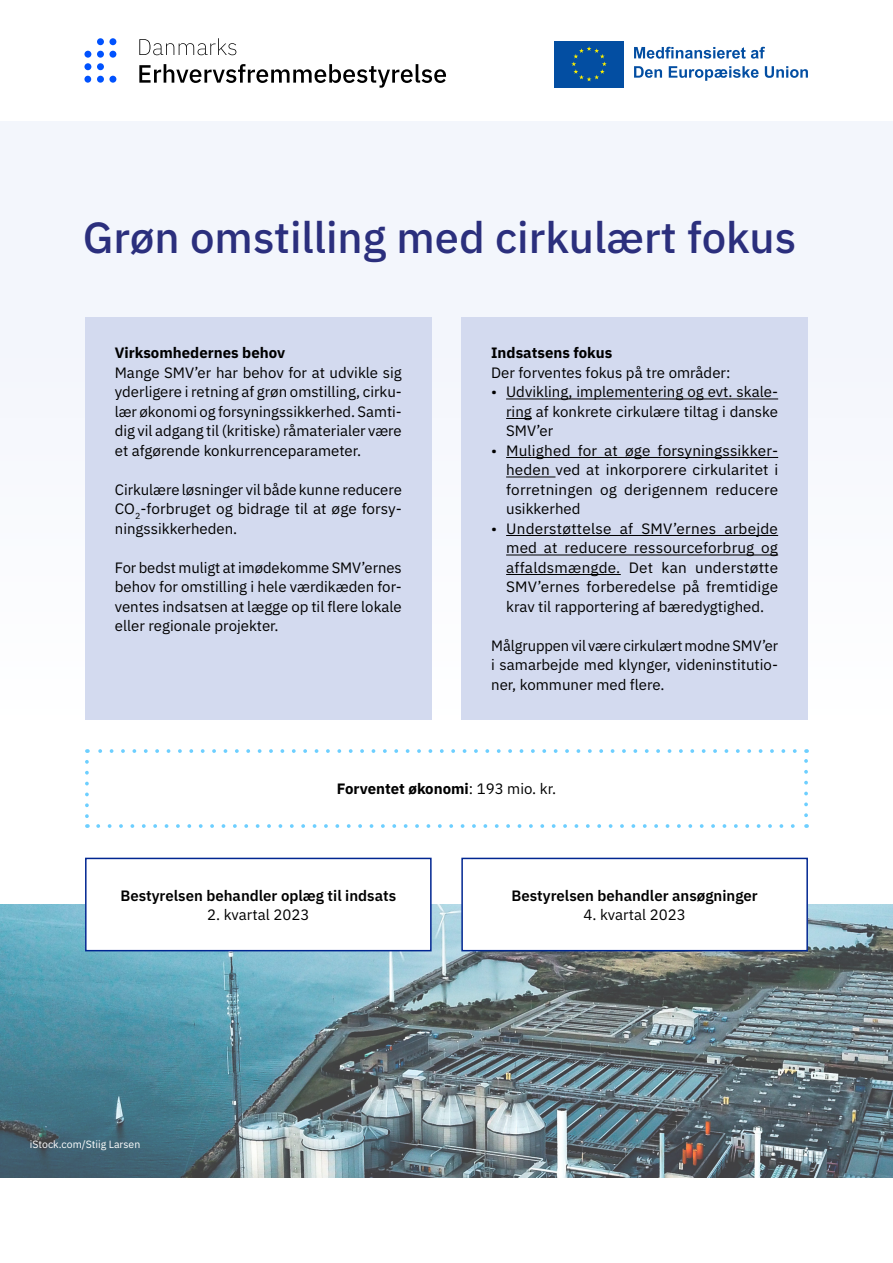
<style>
.page{position:relative;width:893px;height:1263px;background:#fff}
.page>*{position:absolute;margin:0;border:0;box-sizing:border-box;transform-origin:0 0}
.mellemrubrik_2_linje{font:500 43.5px "IBM Plex Sans";color:#2b2f7d}
.brød{font:15px/19.5px "IBM Plex Sans";color:#000;text-align:justify}
.brød_center{font:600 15px "IBM Plex Sans";color:#000}
.brød-2{font:700 15px "IBM Plex Sans";color:#000}
.brød_center-2{font:700 15px "IBM Plex Sans";color:#000}
.brød_center-3{font:15px "IBM Plex Sans";color:#000}
.fotograf{font:10.5px "IBM Plex Sans";color:#fff}
.s1{font-weight:400}
</style>
<div class="page">
<div style="left:0;top:121px;width:893px;height:1142px;background:#f6f8fd"></div>
<svg style="left:139px;top:64px;width:307px;height:24px"></svg>
<svg style="left:139px;top:38px;width:97px;height:17px"></svg>
<div style="left:97px;top:63px;width:7px;height:7px;background:#0052fe;border-radius:50%"></div>
<div style="left:84px;top:76px;width:7px;height:7px;background:#0052fe;border-radius:50%"></div>
<div style="left:97px;top:51px;width:7px;height:7px;background:#0052fe;border-radius:50%"></div>
<div style="left:84px;top:51px;width:7px;height:7px;background:#0052fe;border-radius:50%"></div>
<div style="left:84px;top:63px;width:7px;height:7px;background:#0052fe;border-radius:50%"></div>
<div style="left:109px;top:51px;width:7px;height:7px;background:#0052fe;border-radius:50%"></div>
<div style="left:97px;top:38px;width:7px;height:7px;background:#0052fe;border-radius:50%"></div>
<div style="left:109px;top:38px;width:7px;height:7px;background:#0052fe;border-radius:50%"></div>
<div style="left:97px;top:76px;width:7px;height:7px;background:#0052fe;border-radius:50%"></div>
<div style="left:109px;top:76px;width:7px;height:7px;background:#0052fe;border-radius:50%"></div>
<div style="left:553px;top:39px;width:72px;height:50px;background:linear-gradient(to right,#034ea2,#034ea2)"></div>
<div style="left:554px;top:41px;width:70px;height:46px;background:#034ea2"></div>
<svg style="left:571px;top:46px;width:36px;height:35px"></svg>
<svg style="left:634px;top:47px;width:131px;height:12px"></svg>
<svg style="left:634px;top:66px;width:28px;height:12px"></svg>
<svg style="left:669px;top:66px;width:90px;height:15px"></svg>
<svg style="left:765px;top:66px;width:43px;height:12px"></svg>
<img style="left:0;top:904px;width:893px;height:273px">
<div style="left:85px;top:749px;width:723px;height:79px;background:#fff"></div>
<svg style="left:98px;top:824px;width:697px;height:4px"></svg>
<svg style="left:85px;top:762px;width:4px;height:66px"></svg>
<svg style="left:804px;top:749px;width:4px;height:66px"></svg>
<svg style="left:87px;top:749px;width:708px;height:4px"></svg>
<div style="left:86px;top:858px;width:345px;height:93px;background:#fff"></div>
<div style="left:85px;top:858px;width:347px;height:93px;border:2px solid #002691"></div>
<div style="left:462px;top:858px;width:345px;height:93px;background:#fff"></div>
<div style="left:461px;top:858px;width:347px;height:93px;border:2px solid #002691"></div>
<div style="left:85px;top:317px;width:347px;height:402px;background:#d3daef"></div>
<div style="left:461px;top:317px;width:347px;height:402px;background:#d3daef"></div>
<hr style="left:506px;top:398px;width:272px;height:1px;background:#000">
<svg style="left:506px;top:418px;width:26px;height:1px"></svg>
<hr style="left:506px;top:457px;width:272px;height:1px;background:#000">
<hr style="left:506px;top:476px;width:49px;height:1px;background:#000">
<hr style="left:506px;top:535px;width:272px;height:1px;background:#000">
<hr style="left:506px;top:554px;width:272px;height:1px;background:#000">
<hr style="left:506px;top:574px;width:115px;height:1px;background:#000">
<h1 class="mellemrubrik_2_linje" style="left:83px;top:203px;width:715px">Grøn omstilling med cirkulært fokus</h1>
<p class="brød-2" style="left:115px;top:341px;width:172px">Virksomhedernes behov</p>
<p class="brød" style="left:115px;top:361px;width:289px">Mange SMV’er har behov for at udvikle sig yderligere i retning af grøn omstilling, cirku&shy;lær økonomi og forsyningssikkerhed. Samti&shy;dig vil adgang til (kritiske) råmaterialer være et afgørende konkurrenceparameter.</p>
<p class="brød" style="left:115px;top:478px;width:289px">Cirkulære løsninger vil både kunne reducere CO<sub>2</sub>-forbruget og bidrage til at øge forsy&shy;ningssikkerheden.</p>
<p class="brød" style="left:115px;top:556px;width:289px">For bedst muligt at imødekomme SMV’ernes behov for omstilling i hele værdikæden for&shy;ventes indsatsen at lægge op til flere lokale eller regionale projekter.</p>
<p class="brød-2" style="left:491px;top:341px;width:123px">Indsatsens fokus</p>
<p class="brød" style="left:491px;top:361px;width:241px">Der forventes fokus på tre områder:</p>
<p class="brød" style="left:506px;top:381px;width:274px;text-indent:-15px">• Udvikling, implementering og evt. skale&shy;ring af konkrete cirkulære tiltag i danske SMV’er</p>
<p class="brød" style="left:506px;top:439px;width:274px;text-align:left;text-indent:-15px">• Mulighed for at øge forsyningssikker&shy;heden ved at inkorporere cirkularitet i forretningen og derigennem reducere usikkerhed</p>
<p class="brød" style="left:506px;top:517px;width:273px;text-indent:-15px">• Understøttelse af SMV’ernes arbejde med at reducere ressourceforbrug og affaldsmængde. Det kan understøtte SMV’ernes forberedelse på fremtidige krav til rapportering af bæredygtighed.</p>
<p class="brød" style="left:491px;top:634px;width:289px">Målgruppen vil være cirkulært modne SMV’er i samarbejde med klynger, videninstitutio&shy;ner, kommuner med flere.</p>
<p class="brød_center-2" style="left:337px;top:777px;width:221px">Forventet økonomi<span class="s1">: 193 mio. kr.</span></p>
<p class="brød_center" style="left:120px;top:883px;width:277px">Bestyrelsen behandler oplæg til indsats</p>
<p class="brød_center-3" style="left:207px;top:903px;width:104px">2. kvartal 2023</p>
<p class="fotograf" style="left:30px;top:1136px;width:112px">iStock.com/Stiig Larsen</p>
<p class="brød_center" style="left:512px;top:883px;width:248px">Bestyrelsen behandler ansøgninger</p>
<p class="brød_center-3" style="left:584px;top:903px;width:104px">4. kvartal 2023</p>
</div>
